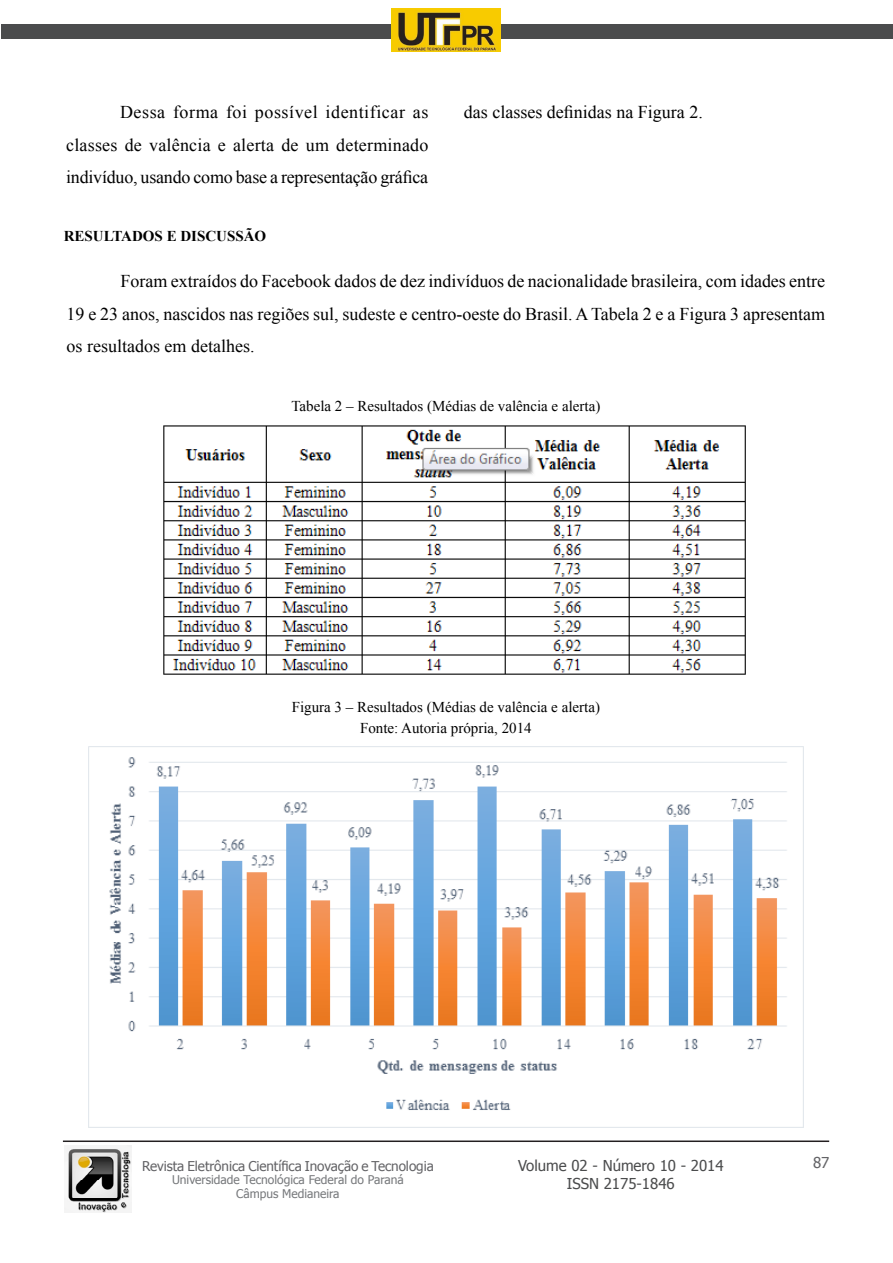
<style>
.page{position:relative;width:893px;height:1263px;background:#fff}
.page>*{position:absolute;margin:0;border:0;box-sizing:border-box;transform-origin:0 0}
.t1{font:18px/32.4px "Times New Roman";color:#000;text-align:justify}
.t2{font:15px/21px "Times New Roman";color:#000;text-align:center}
.t3{font:15px "Tahoma";color:#4b4c4d}
.t4{font:700 15px "Times New Roman";color:#000}
.t5{font:15px "Tahoma";color:#636366}
.t6{font:13.5px "Tahoma";letter-spacing:-.005em;color:#636366}
.t7{font:12px/13.5px "Tahoma";color:#76787b;text-align:center}
</style>
<div class="page">
<div style="left:1px;top:24px;width:892px;height:14px;background:#4b4c4d"></div>
<hr style="left:63px;top:1140px;width:766px;height:2px;background:#231f20">
<img style="left:64px;top:1145px;width:68px;height:67px">
<img style="left:391px;top:9px;width:109px;height:42px">
<img style="left:163px;top:425px;width:583px;height:250px">
<img style="left:88px;top:746px;width:716px;height:382px">
<p class="t1" style="left:66px;top:96px;width:364px;text-indent:54px">Dessa forma foi possível identificar as classes de valência e alerta de um determinado indivíduo, usando como base a representação gráfica</p>
<p class="t4" style="left:64px;top:226px;width:204px">RESULTADOS E DISCUSSÃO</p>
<p class="t1" style="left:464px;top:96px;width:240px">das classes definidas na Figura 2.</p>
<p class="t1" style="left:67px;top:265px;width:760px;text-indent:54px">Foram extraídos do Facebook dados de dez indivíduos de nacionalidade brasileira, com idades entre 19 e 23 anos, nascidos nas regiões sul, sudeste e centro-oeste do Brasil. A Tabela 2 e a Figura 3 apresentam os resultados em detalhes.</p>
<p class="t2" style="left:291px;top:395px;width:310px">Tabela 2 – Resultados (Médias de valência e alerta)</p>
<p class="t2" style="left:292px;top:696px;width:310px">Figura 3 – Resultados (Médias de valência e alerta)<br>Fonte: Autoria própria, 2014</p>
<p class="t6" style="left:142px;top:1157px;width:293px">Revista Eletrônica Científica Inovação e Tecnologia</p>
<p class="t7" style="left:172px;top:1172px;width:233px">Universidade Tecnológica Federal do Paraná<br>Câmpus Medianeira</p>
<p class="t3" style="left:518px;top:1155px;width:207px">Volume 02 - Número 10 - 2014</p>
<p class="t5" style="left:813px;top:1153px;width:18px">87</p>
<p class="t3" style="left:567px;top:1173px;width:109px">ISSN 2175-1846</p>
</div>
